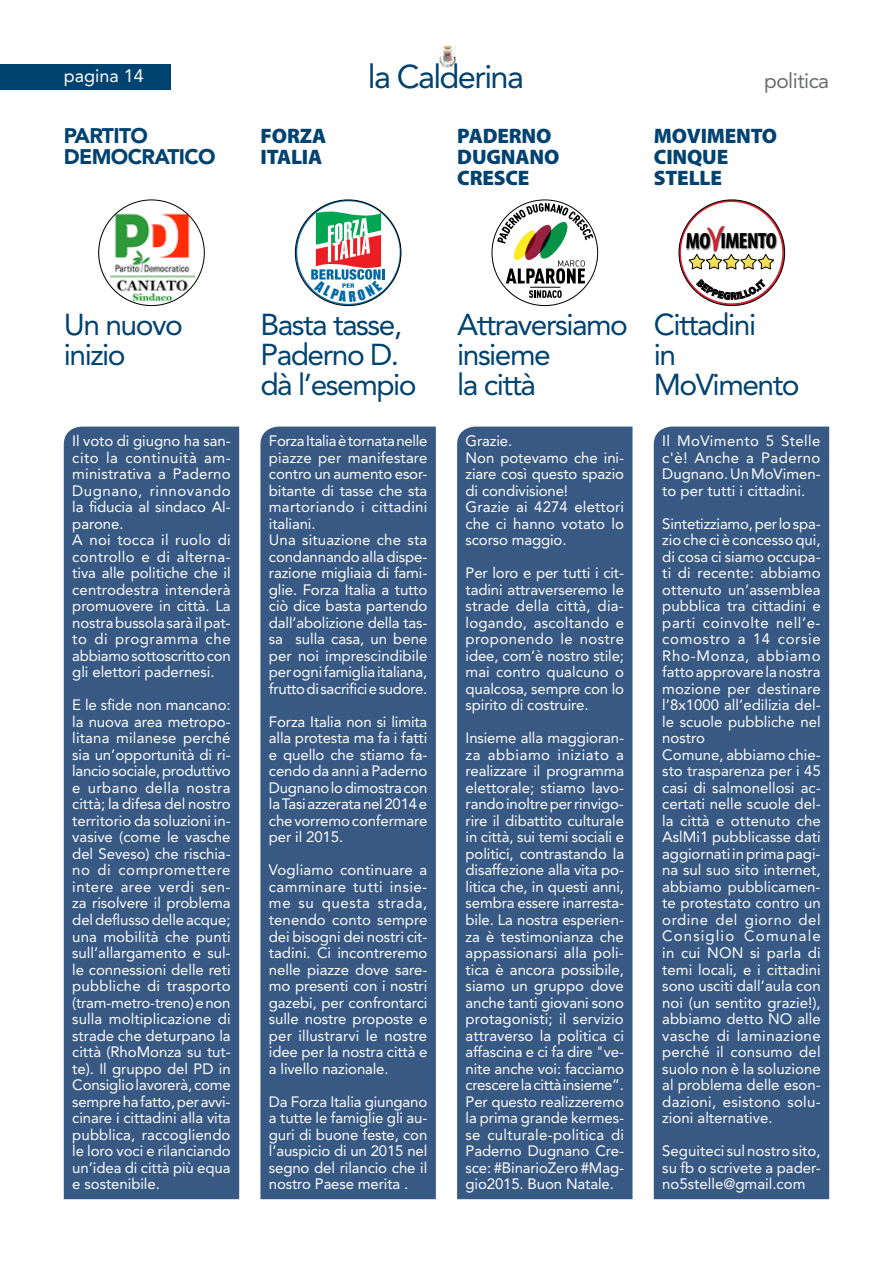
<style>
.page{position:relative;width:893px;height:1263px;background:#fff}
.page>*{position:absolute;margin:0;border:0;box-sizing:border-box;transform-origin:0 0}
.t1{font:32.7px "Avenir LT Std";letter-spacing:-.05em;color:#004270}
.t2{font:30px/30px "Avenir LT Std";letter-spacing:-.05em;color:#004270}
.t3{font:700 condensed 22.05px "Myriad Pro";letter-spacing:-.025em;color:#000}
.t4{font:900 21px/21px "Myriad Pro";letter-spacing:-.01em;color:#004270}
.t5{font:900 21px/21px "Avenir LT Std";color:#004270}
.t6{font:21px "Avenir LT Std";letter-spacing:-.025em;color:#6d6e71}
.t7{font:18px "Avenir LT Std";color:#fff}
.t8{font:15px/16.5px "Avenir LT Std";color:#fff;text-align:justify}
</style>
<div class="page">
<div style="left:64px;top:427px;width:175px;height:772px;background:#375983"></div>
<img style="left:439px;top:45px;width:16px;height:22px">
<div style="left:0;top:64px;width:170px;height:25px;background:#004270"></div>
<img style="left:99px;top:200px;width:105px;height:106px;border-radius:53px">
<svg style="left:492px;top:200px;width:106px;height:106px"></svg>
<svg style="left:679px;top:200px;width:106px;height:106px"></svg>
<img style="left:685px;top:229px;width:3px;height:27px">
<img style="left:774px;top:228px;width:7px;height:28px">
<img style="left:706px;top:224px;width:20px;height:2px">
<svg style="left:688px;top:226px;width:86px;height:43px"></svg>
<div style="left:260px;top:427px;width:176px;height:772px;background:#375983"></div>
<div style="left:457px;top:427px;width:175px;height:772px;background:#375983"></div>
<div style="left:654px;top:427px;width:175px;height:772px;background:#375983"></div>
<svg style="left:295px;top:200px;width:107px;height:107px"></svg>
<svg style="left:696px;top:279px;width:70px;height:21px"></svg>
<p class="t7" style="left:64px;top:65px;width:82px">pagina 14</p>
<h1 class="t1" style="left:368px;top:58px;width:158px">la Calderina</h1>
<h3 class="t6" style="left:764px;top:69px;width:67px">politica</h3>
<h3 class="t5" style="left:64px;top:126px;width:43px">PARTITO<br>DEMOCRATICO</h3>
<h3 class="t4" style="left:261px;top:126px;width:67px">FORZA<br>ITALIA</h3>
<h3 class="t4" style="left:457px;top:126px;width:104px">PADERNO<br>DUGNANO<br>CRESCE</h3>
<h3 class="t4" style="left:654px;top:126px;width:125px">MOVIMENTO<br>CINQUE<br>STELLE</h3>
<h3 class="t3" style="left:686px;top:227px;width:92px">MO IMENTO</h3>
<h2 class="t2" style="left:64px;top:309px;width:121px">Un nuovo inizio</h2>
<h2 class="t2" style="left:260px;top:309px;width:158px">Basta tasse,<br>Paderno D. dà l’esempio</h2>
<h2 class="t2" style="left:457px;top:309px;width:172px">Attraversiamo insieme<br>la città</h2>
<h2 class="t2" style="left:654px;top:309px;width:147px">Cittadini<br>in<br>MoVimento</h2>
<p class="t8" style="left:72px;top:433px;width:160px;text-align:left">Il voto di giugno ha san&shy;cito la continuità am&shy;ministrativa a Paderno<br>Dugnano, rinnovando la fiducia al sindaco Al&shy;parone.<br>A noi tocca il ruolo di controllo e di alterna&shy;tiva alle politiche che il centrodestra intenderà promuovere in città. La nostra bussola sarà il pat&shy;to di programma che abbiamo sottoscritto con gli elettori padernesi.</p>
<p class="t8" style="left:72px;top:697px;width:160px">E le sfide non mancano: la nuova area metropo&shy;litana milanese perché sia un’opportunità di ri&shy;lancio sociale, produttivo e urbano della nostra città; la difesa del nostro territorio da soluzioni in&shy;vasive (come le vasche del Seveso) che rischia&shy;no di compromettere intere aree verdi sen&shy;za risolvere il problema del deflusso delle acque; una mobilità che punti sull’allargamento e sul&shy;le connessioni delle reti pubbliche di trasporto (tram-metro-treno) e non sulla moltiplicazione di strade che deturpano la città (RhoMonza su tut&shy;te). Il gruppo del PD in Consiglio lavorerà, come sempre ha fatto, per avvi&shy;cinare i cittadini alla vita pubblica, raccogliendo le loro voci e rilanciando un’idea di città più equa e sostenibile.</p>
<p class="t8" style="left:269px;top:433px;width:160px;text-align:left">Forza Italia è tornata nelle piazze per manifestare contro un aumento esor&shy;bitante di tasse che sta martoriando i cittadini italiani.<br>Una situazione che sta condannando alla dispe&shy;razione migliaia di fami&shy;glie. Forza Italia a tutto ciò dice basta partendo dall’abolizione della tas&shy;sa sulla casa, un bene per noi imprescindibile per ogni famiglia italiana, frutto di sacrifici e sudore.</p>
<p class="t8" style="left:269px;top:714px;width:160px">Forza Italia non si limita alla protesta ma fa i fatti e quello che stiamo fa&shy;cendo da anni a Paderno Dugnano lo dimostra con la Tasi azzerata nel 2014 e che vorremo confermare per il 2015.</p>
<p class="t8" style="left:269px;top:862px;width:160px">Vogliamo continuare a camminare tutti insie&shy;me su questa strada, tenendo conto sempre dei bisogni dei nostri cit&shy;tadini. Ci incontreremo nelle piazze dove sare&shy;mo presenti con i nostri gazebi, per confrontarci sulle nostre proposte e per illustrarvi le nostre idee per la nostra città e a livello nazionale.</p>
<p class="t8" style="left:269px;top:1093px;width:160px">Da Forza Italia giungano a tutte le famiglie gli au&shy;guri di buone feste, con l’auspicio di un 2015 nel segno del rilancio che il nostro Paese merita .</p>
<p class="t8" style="left:466px;top:433px;width:160px;text-align:left">Grazie.<br>Non potevamo che ini&shy;ziare così questo spazio di condivisione!<br>Grazie ai 4274 elettori che ci hanno votato lo scorso maggio.</p>
<p class="t8" style="left:466px;top:565px;width:160px">Per loro e per tutti i cit&shy;tadini attraverseremo le strade della città, dia&shy;logando, ascoltando e proponendo le nostre idee, com’è nostro stile; mai contro qualcuno o qualcosa, sempre con lo spirito di costruire.</p>
<p class="t8" style="left:466px;top:730px;width:160px">Insieme alla maggioran&shy;za abbiamo iniziato a realizzare il programma elettorale; stiamo lavo&shy;rando inoltre per rinvigo&shy;rire il dibattito culturale in città, sui temi sociali e politici, contrastando la disaffezione alla vita po&shy;litica che, in questi anni, sembra essere inarresta&shy;bile. La nostra esperien&shy;za è testimonianza che appassionarsi alla poli&shy;tica è ancora possibile, siamo un gruppo dove anche tanti giovani sono protagonisti; il servizio attraverso la politica ci affascina e ci fa dire "ve&shy;nite anche voi: facciamo crescere la città insieme”.<br>Per questo realizzeremo la prima grande kermes&shy;se culturale-politica di Paderno Dugnano Cre&shy;sce: #BinarioZero #Mag&shy;gio2015. Buon Natale.</p>
<p class="t8" style="left:662px;top:433px;width:160px">Il MoVimento 5 Stelle c'è! Anche a Paderno Dugnano. Un MoVimen&shy;to per tutti i cittadini.</p>
<p class="t8" style="left:662px;top:516px;width:160px;text-align:left">Sintetizziamo, per lo spa&shy;zio che ci è concesso qui, di cosa ci siamo occupa&shy;ti di recente: abbiamo ottenuto un’assemblea pubblica tra cittadini e parti coinvolte nell’e&shy;comostro a 14 corsie<br>Rho-Monza, abbiamo fatto approvare la nostra mozione per destinare l’8x1000 all’edilizia del&shy;le scuole pubbliche nel nostro<br>Comune, abbiamo chie&shy;sto trasparenza per i 45 casi di salmonellosi ac&shy;certati nelle scuole del&shy;la città e ottenuto che<br>AslMi1 pubblicasse dati aggiornati in prima pagi&shy;na sul suo sito internet, abbiamo pubblicamen&shy;te protestato contro un ordine del giorno del<br>Consiglio Comunale in cui NON si parla di temi locali, e i cittadini sono usciti dall’aula con noi (un sentito grazie!), abbiamo detto NO alle vasche di laminazione perché il consumo del suolo non è la soluzione al problema delle eson&shy;dazioni, esistono solu&shy;zioni alternative.</p>
<p class="t8" style="left:662px;top:1143px;width:160px">Seguiteci sul nostro sito, su fb o scrivete a pader&shy;no5stelle@gmail.com</p>
</div>
